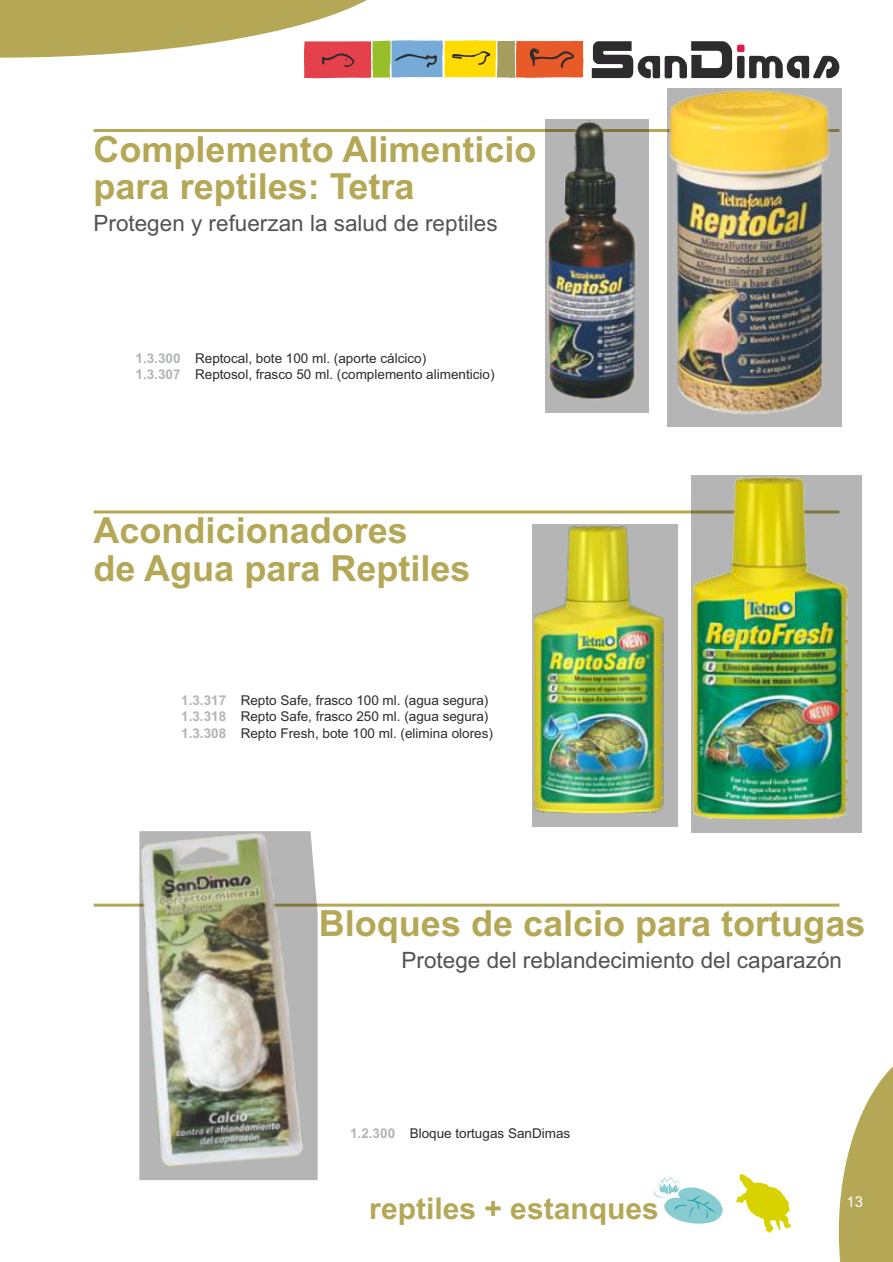
<style>
.page{position:relative;width:893px;height:1262px;background:#fff}
.page>*{position:absolute;margin:0;border:0;box-sizing:border-box;transform-origin:0 0}
.t1{font:700 36px/37.5px "Arial";color:#b4a857}
.t2{font:700 30px "Arial";color:#b4a857}
.t3{font:22.5px "Arial";color:#525254}
.t4{font:15px "Arial";color:#fefefe}
.t5{font:13.5px/16.2px "Arial";color:#2d2b2d}
.s1{font-weight:700;color:#b2b4b5}
</style>
<div class="page">
<svg style="left:838px;top:1066px;width:55px;height:196px"></svg>
<svg style="left:735px;top:1174px;width:56px;height:59px"></svg>
<svg style="left:654px;top:1177px;width:69px;height:47px"></svg>
<hr style="left:94px;top:129px;width:745px;height:3px;background:#b4a857">
<hr style="left:94px;top:903px;width:745px;height:3px;background:#b4a857">
<hr style="left:94px;top:510px;width:745px;height:3px;background:#b4a857">
<div style="left:545px;top:119px;width:104px;height:293px;background:#b5b5b5"></div>
<img style="left:545px;top:120px;width:98px;height:281px">
<div style="left:667px;top:88px;width:174px;height:338px;background:#b5b5b5"></div>
<img style="left:667px;top:90px;width:171px;height:325px">
<div style="left:532px;top:524px;width:145px;height:302px;background:#b5b5b5"></div>
<img style="left:534px;top:527px;width:130px;height:285px">
<div style="left:691px;top:475px;width:170px;height:357px;background:#b5b5b5"></div>
<img style="left:693px;top:477px;width:154px;height:341px">
<img style="left:119px;top:831px;width:209px;height:349px">
<svg style="left:0;top:0;width:583px;height:78px"></svg>
<svg style="left:591px;top:41px;width:248px;height:37px"></svg>
<h1 class="t1" style="left:94px;top:134px;width:444px">Complemento Alimenticio para reptiles: Tetra</h1>
<h3 class="t3" style="left:93px;top:214px;width:405px">Protegen y refuerzan la salud de reptiles</h3>
<p class="t5" style="left:135px;top:351px;width:360px"><span class="s1">1.3.300</span> Reptocal, bote 100 ml. (aporte cálcico)<br><span class="s1">1.3.307</span> Reptosol, frasco 50 ml. (complemento alimenticio)</p>
<h1 class="t1" style="left:94px;top:515px;width:378px">Acondicionadores<br>de Agua para Reptiles</h1>
<p class="t5" style="left:181px;top:693px;width:313px"><span class="s1">1.3.317</span> Repto Safe, frasco 100 ml. (agua segura)<br><span class="s1">1.3.318</span> Repto Safe, frasco 250 ml. (agua segura)<br><span class="s1">1.3.308</span> Repto Fresh, bote 100 ml. (elimina olores)</p>
<h1 class="t1" style="left:319px;top:908px;width:548px">Bloques de calcio para tortugas</h1>
<h3 class="t3" style="left:401px;top:951px;width:442px">Protege del reblandecimiento del caparazón</h3>
<p class="t5" style="left:350px;top:1126px;width:222px"><span class="s1">1.2.300</span> Bloque tortugas SanDimas</p>
<h2 class="t2" style="left:369px;top:1197px;width:291px">reptiles + estanques</h2>
<p class="t4" style="left:846px;top:1196px;width:18px">13</p>
</div>
